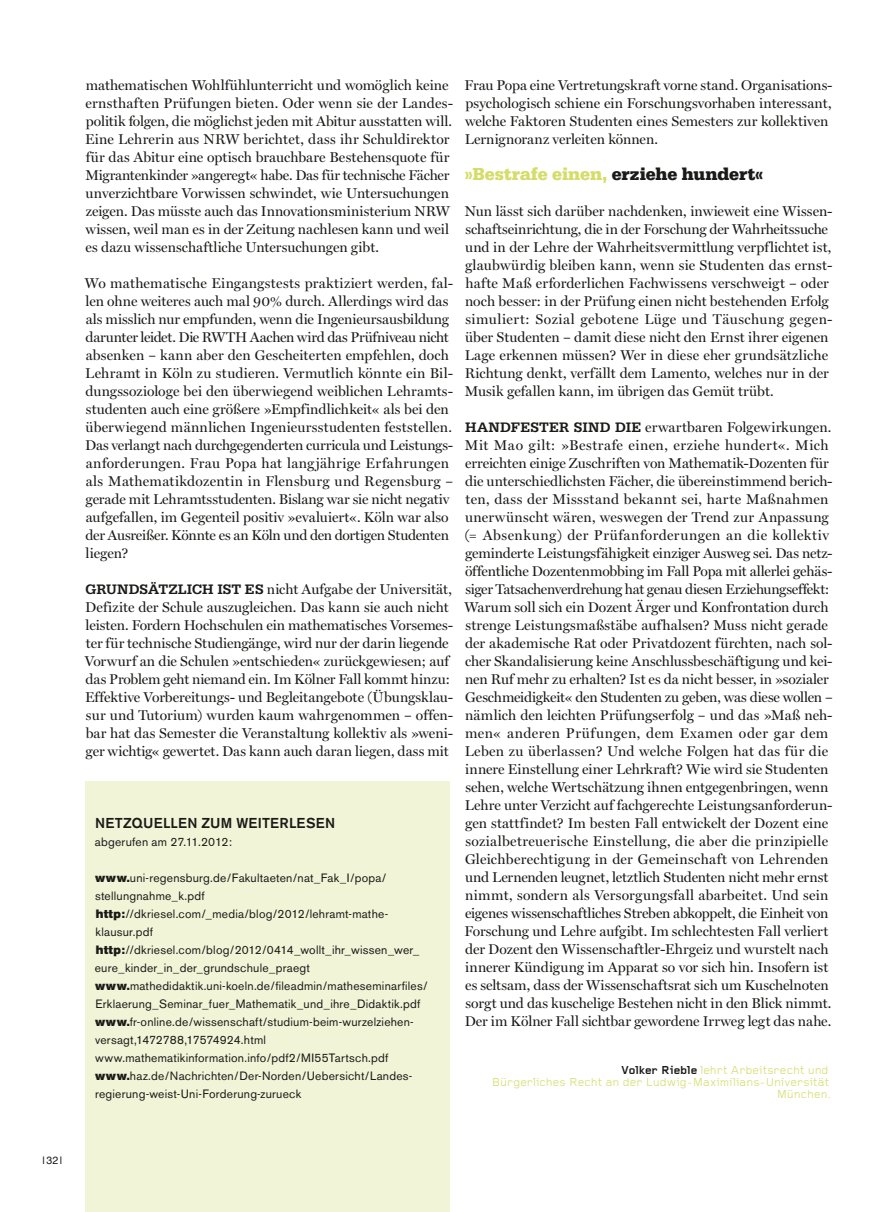
<style>
.page{position:relative;width:893px;height:1212px;background:#fff}
.page>*{position:absolute;margin:0;border:0;box-sizing:border-box;transform-origin:0 0}
.t1{font:700 18px "URW Egyptienne T";letter-spacing:-.005em;color:#d3dd67}
.t2{font:14.25px/18px "Miller Display Roman";color:#1a1a18}
.t3{font:500 14.25px "Akzidenz Grotesk BE";letter-spacing:.02em;color:#1a1a18}
.t4{font:12px/18px "Akzidenz Grotesk BE";letter-spacing:.02em;color:#1a1a18}
.t5{font:12px/12px "Foundry Gridnik";color:#d3dd67;text-align:right}
.t6{font:10.5px "Helvetica";color:#1a1a18}
.s1{font-family:"URW Egyptienne T";font-weight:500}
.s2{font-family:"Akzidenz Grotesk BE Super"}
.s3{color:#1a1a18}
.s4{font-weight:700;color:#1a1a18}
</style>
<div class="page">
<div style="left:85px;top:781px;width:365px;height:431px;background:#f1f4d6"></div>
<p class="t6" style="left:43px;top:1152px;width:22px">| 32|</p>
<p class="t2" style="left:85px;top:76px;width:368px">mathematischen Wohlfühlunterricht und womöglich keine ernsthaften Prüfungen bieten. Oder wenn sie der Landes&shy;politik folgen, die möglichst jeden mit Abitur ausstatten will.<br>Eine Lehrerin aus NRW berichtet, dass ihr Schuldirektor für das Abitur eine optisch brauchbare Bestehensquote für Migrantenkinder »angeregt« habe. Das für technische Fächer unverzichtbare Vorwissen schwindet, wie Untersuchungen zeigen. Das müsste auch das Innovationsministerium NRW wissen, weil man es in der Zeitung nachlesen kann und weil es dazu wissenschaftliche Untersuchungen gibt.</p>
<p class="t2" style="left:85px;top:274px;width:370px">Wo mathematische Eingangstests praktiziert werden, fal&shy;len ohne weiteres auch mal 90% durch. Allerdings wird das als misslich nur empfunden, wenn die Ingenieursausbildung darunter leidet. Die RWTH Aachen wird das Prüfniveau nicht absenken – kann aber den Gescheiterten empfehlen, doch Lehramt in Köln zu studieren. Vermutlich könnte ein Bil&shy;dungssoziologe bei den überwiegend weiblichen Lehramts&shy;studenten auch eine größere »Empfindlichkeit« als bei den überwiegend männlichen Ingenieursstudenten feststellen.<br>Das verlangt nach durchgegenderten curricula und Leistungs&shy;anforderungen. Frau Popa hat langjährige Erfahrungen als Mathematikdozentin in Flensburg und Regensburg – gerade mit Lehramtsstudenten. Bislang war sie nicht negativ aufgefallen, im Gegenteil positiv »evaluiert«. Köln war also der Ausreißer. Könnte es an Köln und den dortigen Studenten liegen?</p>
<p class="t2" style="left:85px;top:580px;width:370px"><span class="s1">GRUNDSÄTZLICH IST ES</span> nicht Aufgabe der Universität, Defizite der Schule auszugleichen. Das kann sie auch nicht leisten. Fordern Hochschulen ein mathematisches Vorsemes&shy;ter für technische Studiengänge, wird nur der darin liegende Vorwurf an die Schulen »entschieden« zurückgewiesen; auf das Problem geht niemand ein. Im Kölner Fall kommt hinzu:<br>Effektive Vorbereitungs- und Begleitangebote (Übungsklau&shy;sur und Tutorium) wurden kaum wahrgenommen – offen&shy;bar hat das Semester die Veranstaltung kollektiv als »weni&shy;ger wichtig« gewertet. Das kann auch daran liegen, dass mit</p>
<p class="t3" style="left:95px;top:814px;width:239px">NETZQUELLEN ZUM WEITERLESEN</p>
<p class="t4" style="left:95px;top:833px;width:139px">abgerufen am 27.11.2012:</p>
<p class="t4" style="left:95px;top:869px;width:334px"><span class="s2">www.</span>uni-regensburg.de/Fakultaeten/nat_Fak_I/popa/ stellungnahme_k.pdf <span class="s2">http:</span>//dkriesel.com/_media/blog/2012/lehramt-mathe&shy;klausur.pdf <span class="s2">http:</span>//dkriesel.com/blog/2012/0414_wollt_ihr_wissen_wer_ eure_kinder_in_der_grundschule_praegt <span class="s2">www.</span>mathedidaktik.uni-koeln.de/fileadmin/matheseminarfiles/ Erklaerung_Seminar_fuer_Mathematik_und_ihre_Didaktik.pdf <span class="s2">www.</span>fr-online.de/wissenschaft/studium-beim-wurzelziehen&shy;versagt,1472788,17574924.html www.mathematikinformation.info/pdf2/MI55Tartsch.pdf <span class="s2">www.</span>haz.de/Nachrichten/Der-Norden/Uebersicht/Landes&shy;regierung-weist-Uni-Forderung-zurueck</p>
<p class="t2" style="left:465px;top:76px;width:370px">Frau Popa eine Vertretungskraft vorne stand. Organisations&shy;psychologisch schiene ein Forschungsvorhaben interessant, welche Faktoren Studenten eines Semesters zur kollektiven Lernignoranz verleiten können.</p>
<p class="t1" style="left:464px;top:163px;width:301px">»Bestrafe einen, <span class="s3">erziehe hundert«</span></p>
<p class="t2" style="left:465px;top:202px;width:369px">Nun lässt sich darüber nachdenken, inwieweit eine Wissen&shy;schaftseinrichtung, die in der Forschung der Wahrheitssuche und in der Lehre der Wahrheitsvermittlung verpflichtet ist, glaubwürdig bleiben kann, wenn sie Studenten das ernst&shy;hafte Maß erforderlichen Fachwissens verschweigt – oder noch besser: in der Prüfung einen nicht bestehenden Erfolg simuliert: Sozial gebotene Lüge und Täuschung gegen&shy;über Studenten – damit diese nicht den Ernst ihrer eigenen Lage erkennen müssen? Wer in diese eher grundsätzliche Richtung denkt, verfällt dem Lamento, welches nur in der Musik gefallen kann, im übrigen das Gemüt trübt.</p>
<p class="t2" style="left:464px;top:418px;width:370px"><span class="s1">HANDFESTER SIND DI E</span> erwartbaren Folgewirkungen.<br>Mit Mao gilt: »Bestrafe einen, erziehe hundert«. Mich erreichten einige Zuschriften von Mathematik-Dozenten für die unterschiedlichsten Fächer, die übereinstimmend berich&shy;ten, dass der Missstand bekannt sei, harte Maßnahmen unerwünscht wären, weswegen der Trend zur Anpassung (= Absenkung) der Prüfanforderungen an die kollektiv geminderte Leistungsfähigkeit einziger Ausweg sei. Das netz&shy;öffentliche Dozentenmobbing im Fall Popa mit allerlei gehäs&shy;siger Tatsachenverdrehung hat genau diesen Erziehungseffekt:<br>Warum soll sich ein Dozent Ärger und Konfrontation durch strenge Leistungsmaßstäbe aufhalsen? Muss nicht gerade der akademische Rat oder Privatdozent fürchten, nach sol&shy;cher Skandalisierung keine Anschlussbeschäftigung und kei&shy;nen Ruf mehr zu erhalten? Ist es da nicht besser, in »sozialer Geschmeidigkeit« den Studenten zu geben, was diese wollen – nämlich den leichten Prüfungserfolg – und das »Maß neh&shy;men« anderen Prüfungen, dem Examen oder gar dem Leben zu überlassen? Und welche Folgen hat das für die innere Einstellung einer Lehrkraft? Wie wird sie Studenten sehen, welche Wertschätzung ihnen entgegenbringen, wenn Lehre unter Verzicht auf fachgerechte Leistungsanforderun&shy;gen stattfindet? Im besten Fall entwickelt der Dozent eine sozialbetreuerische Einstellung, die aber die prinzipielle Gleichberechtigung in der Gemeinschaft von Lehrenden und Lernenden leugnet, letztlich Studenten nicht mehr ernst nimmt, sondern als Versorgungsfall abarbeitet. Und sein eigenes wissenschaftliches Streben abkoppelt, die Einheit von Forschung und Lehre aufgibt. Im schlechtesten Fall verliert der Dozent den Wissenschaftler-Ehrgeiz und wurstelt nach innerer Kündigung im Apparat so vor sich hin. Insofern ist es seltsam, dass der Wissenschaftsrat sich um Kuschelnoten sorgt und das kuschelige Bestehen nicht in den Blick nimmt.<br>Der im Kölner Fall sichtbar gewordene Irrweg legt das nahe.</p>
<p class="t5" style="left:492px;top:1065px;width:341px"><span class="s4">Volker Rieble</span> lehrt Arbeitsrecht und<br>Bürgerliches Recht an der Ludwig-M aximilians-U niversität<br>M ünchen.</p>
</div>
